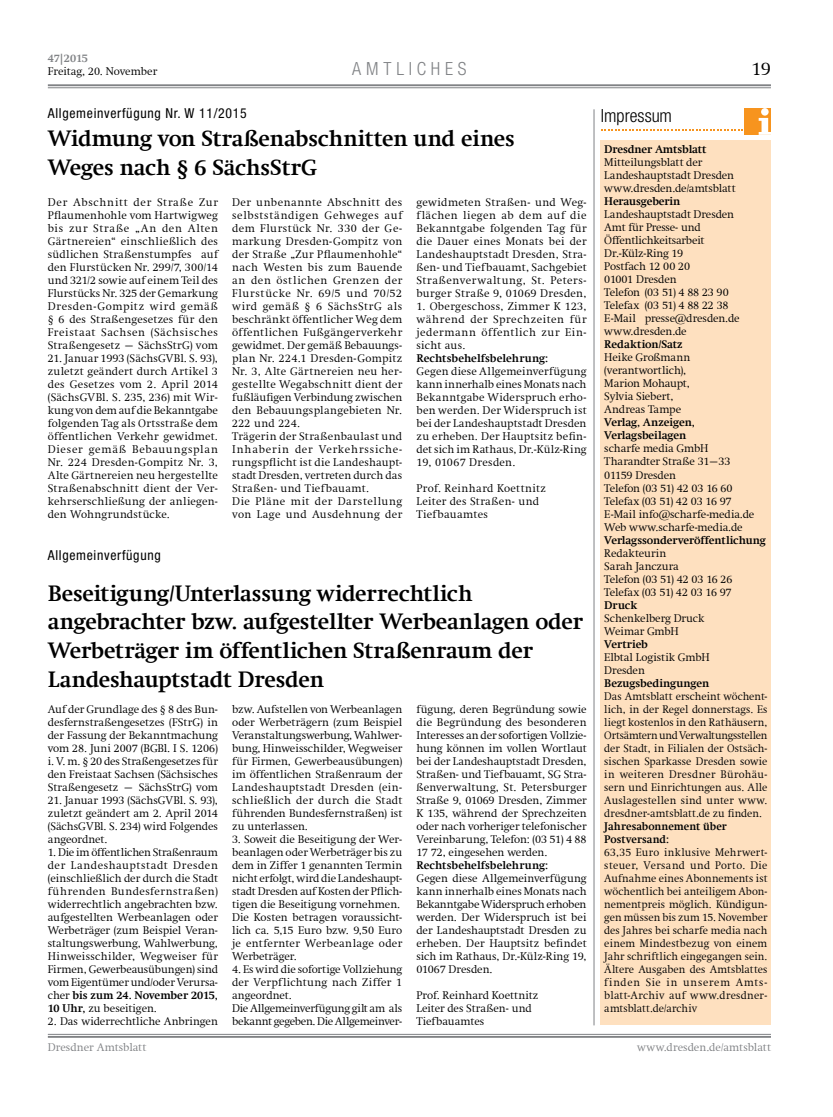
<style>
.page{position:relative;width:833px;height:1117px;background:#fff}
.page>*{position:absolute;margin:0;border:0;box-sizing:border-box;transform-origin:0 0}
.t1{font:700 22.5px/28.8px "Swift Com";letter-spacing:-.01em;color:#000}
.t2{font:300 18.75px "Swift Com";color:#000}
.t3{font:300 condensed 18.12px "Helvetica Neue";letter-spacing:.265em;color:#808285}
.t4{font:300 condensed 18.12px "Helvetica Neue";color:#000}
.t5{font:condensed 13.75px "Helvetica Neue";letter-spacing:.05em;color:#000}
.t6{font:300 11.25px/13px "Swift Com";letter-spacing:.01em;color:#000;text-align:justify}
.t7{font:300 11.25px/13px "Swift Com";letter-spacing:.03em;color:#000}
.t8{font:300 11.25px/13px "Swift Com";letter-spacing:-.01em;color:#000}
.t9{font:700 11.25px/13px "Swift Com";letter-spacing:-.005em;color:#000}
.t10{font:300 11.25px/13px "Swift Com";letter-spacing:-.015em;color:#000}
.t11{font:300 11.25px "Swift Com";letter-spacing:.005em;color:#808285}
.t12{font:700 11.25px "Swift Com";letter-spacing:-.015em;color:#808285}
.t13{font:300 11.12px/13px "Swift Com";letter-spacing:.02em;color:#000;text-align:justify}
.t14{font:700 11.12px/13px "Swift Com";letter-spacing:.005em;color:#000}
.s1{font-weight:700}
</style>
<div class="page">
<hr style="left:48px;top:87px;width:723px;height:1px;background:#808285">
<hr style="left:48px;top:84px;width:723px;height:2px;background:#808285">
<hr style="left:48px;top:1033px;width:723px;height:1px;background:#808285">
<hr style="left:48px;top:1035px;width:723px;height:2px;background:#808285">
<hr style="left:593px;top:109px;width:1px;height:916px;background:#808285">
<div style="left:601px;top:140px;width:170px;height:884px;background:#fee0bf"></div>
<div style="left:745px;top:109px;width:26px;height:26px;background:#f7941e"></div>
<svg style="left:758px;top:118px;width:13px;height:17px"></svg>
<div style="left:761px;top:109px;width:7px;height:7px;background:#fff;border-radius:50%"></div>
<svg style="left:601px;top:129px;width:142px;height:2px"></svg>
<p class="t12" style="left:48px;top:52px;width:42px">47|2015</p>
<p class="t6" style="left:48px;top:65px;width:111px">Freitag, 20. November</p>
<p class="t5" style="left:48px;top:106px;width:200px">Allgemeinverfügung Nr. W 11/2015</p>
<h3 class="t3" style="left:352px;top:58px;width:104px">AMTL ICHES</h3>
<h2 class="t2" style="left:751px;top:58px;width:21px">19</h2>
<h3 class="t4" style="left:601px;top:105px;width:73px">Impressum</h3>
<h1 class="t1" style="left:48px;top:124px;width:468px">Widmung von Straßenabschnitten und eines<br>Weges nach § 6 SächsStrG</h1>
<p class="t6" style="left:48px;top:195px;width:172px">Der Abschnitt der Straße Zur Pflaumenhohle vom Hartwigweg bis zur Straße „An den Alten Gärtnereien“ einschließlich des südlichen Straßenstumpfes auf den Flurstücken Nr. 299/7, 300/14 und 321/2 sowie auf einem Teil des Flurstücks Nr. 325 der Gemarkung Dresden-Gompitz wird gemäß § 6 des Straßengesetzes für den Freistaat Sachsen (Sächsisches Straßengesetz – SächsStrG) vom</p>
<p class="t6" style="left:48px;top:351px;width:172px">21. Januar 1993 (SächsGVBl. S. 93), zuletzt geändert durch Artikel 3 des Gesetzes vom 2. April 2014 (SächsGVBl. S. 235, 236) mit Wir&shy;kung von dem auf die Bekanntgabe folgenden Tag als Ortsstraße dem öffentlichen Verkehr gewidmet.<br>Dieser gemäß Bebauungsplan Nr. 224 Dresden-Gompitz Nr. 3, Alte Gärtnereien neu hergestellte Straßenabschnitt dient der Ver&shy;kehrserschließung der anliegen&shy;den Wohngrundstücke.</p>
<p class="t5" style="left:48px;top:547px;width:114px">Allgemeinverfügung</p>
<p class="t7" style="left:232px;top:195px;width:172px">Der unbenannte Abschnitt des selbstständigen Gehweges auf dem Flurstück Nr. 330 der Ge&shy;markung Dresden-Gompitz von der Straße „Zur Pflaumenhohle“ nach Westen bis zum Bauende an den östlichen Grenzen der<br>Flurstücke Nr. 69/5 und 70/52 wird gemäß § 6 SächsStrG als beschränkt öffentlicher Weg dem öffentlichen Fußgängerverkehr gewidmet. Der gemäß Bebauungs&shy;plan Nr. 224.1 Dresden-Gompitz<br>Nr. 3, Alte Gärtnereien neu her&shy;gestellte Wegabschnitt dient der fußläufigen Verbindung zwischen den Bebauungsplangebieten Nr.<br>222 und 224.<br>Trägerin der Straßenbaulast und<br>Inhaberin der Verkehrssiche&shy;rungspflicht ist die Landeshaupt&shy;stadt Dresden, vertreten durch das<br>Straßen- und Tiefbauamt.<br>Die Pläne mit der Darstellung von Lage und Ausdehnung der</p>
<p class="t6" style="left:416px;top:195px;width:172px">gewidmeten Straßen- und Weg&shy;flächen liegen ab dem auf die Bekanntgabe folgenden Tag für die Dauer eines Monats bei der Landeshauptstadt Dresden, Stra&shy;ßen- und Tiefbauamt, Sachgebiet Straßenverwaltung, St. Peters&shy;burger Straße 9, 01069 Dresden,</p>
<p class="t6" style="left:416px;top:299px;width:172px">1. Obergeschoss, Zimmer K 123, während der Sprechzeiten für jedermann öffentlich zur Ein&shy;sicht aus.</p>
<p class="t9" style="left:416px;top:351px;width:133px">Rechtsbehelfsbelehrung:</p>
<p class="t6" style="left:416px;top:364px;width:172px">Gegen diese Allgemeinverfügung kann innerhalb eines Monats nach Bekanntgabe Widerspruch erho&shy;ben werden. Der Widerspruch ist bei der Landeshauptstadt Dresden zu erheben. Der Hauptsitz befin&shy;det sich im Rathaus, Dr.-Külz-Ring 19, 01067 Dresden.</p>
<p class="t7" style="left:416px;top:481px;width:131px">Prof. Reinhard Koettnitz<br>Leiter des Straßen- und<br>Tiefbauamtes</p>
<h1 class="t1" style="left:48px;top:578px;width:537px">Beseitigung/Unterlassung widerrechtlich angebrachter bzw. aufgestellter Werbeanlagen oder Werbeträger im öffentlichen Straßenraum der Landeshauptstadt Dresden</h1>
<p class="t6" style="left:48px;top:702px;width:172px">Auf der Grundlage des § 8 des Bun&shy;desfernstraßengesetzes (FStrG) in der Fassung der Bekanntmachung vom 28. Juni 2007 (BGBl. I S. 1206) i. V. m. § 20 des Straßengesetzes für den Freistaat Sachsen (Sächsisches Straßengesetz – SächsStrG) vom</p>
<p class="t6" style="left:48px;top:793px;width:172px">21. Januar 1993 (SächsGVBl. S. 93), zuletzt geändert am 2. April 2014 (SächsGVBl. S. 234) wird Folgendes angeordnet.</p>
<p class="t6" style="left:48px;top:845px;width:172px">1. Die im öffentlichen Straßenraum der Landeshauptstadt Dresden (einschließlich der durch die Stadt führenden Bundesfernstraßen) widerrechtlich angebrachten bzw. aufgestellten Werbeanlagen oder Werbeträger (zum Beispiel Veran&shy;staltungswerbung, Wahlwerbung, Hinweisschilder, Wegweiser für Firmen, Gewerbeausübungen) sind vom Eigentümer und/oder Verursa&shy;cher <span class="s1">bis zum 24. November 2015, 10 Uhr,</span> zu beseitigen.</p>
<p class="t6" style="left:48px;top:1014px;width:172px">2. Das widerrechtliche Anbringen</p>
<p class="t6" style="left:232px;top:702px;width:172px">bzw. Aufstellen von Werbeanlagen oder Werbeträgern (zum Beispiel Veranstaltungswerbung, Wahlwer&shy;bung, Hinweisschilder, Wegweiser für Firmen, Gewerbeausübungen) im öffentlichen Straßenraum der Landeshauptstadt Dresden (ein&shy;schließlich der durch die Stadt führenden Bundesfernstraßen) ist zu unterlassen.</p>
<p class="t6" style="left:232px;top:832px;width:172px;text-align:left">3. Soweit die Beseitigung der Wer&shy;beanlagen oder Werbeträger bis zu dem in Ziffer 1 genannten Termin nicht erfolgt, wird die Landeshaupt&shy;stadt Dresden auf Kosten der Pflich&shy;tigen die Beseitigung vornehmen.<br>Die Kosten betragen voraussicht&shy;lich ca. 5,15 Euro bzw. 9,50 Euro je entfernter Werbeanlage oder<br>Werbeträger.</p>
<p class="t8" style="left:232px;top:962px;width:172px">4. Es wird die sofortige Vollziehung der Verpflichtung nach Ziffer 1 angeordnet.<br>Die Allgemeinverfügung gilt am als bekannt gegeben. Die Allgemeinver-</p>
<p class="t6" style="left:416px;top:702px;width:172px">fügung, deren Begründung sowie die Begründung des besonderen Interesses an der sofortigen Vollzie&shy;hung können im vollen Wortlaut bei der Landeshauptstadt Dresden, Straßen- und Tiefbauamt, SG Stra&shy;ßenverwaltung, St. Petersburger Straße 9, 01069 Dresden, Zimmer K 135, während der Sprechzeiten oder nach vorheriger telefonischer Vereinbarung, Telefon: (03 51) 4 88<br>17 72, eingesehen werden.</p>
<p class="t9" style="left:416px;top:858px;width:133px">Rechtsbehelfsbelehrung:</p>
<p class="t6" style="left:416px;top:871px;width:172px">Gegen diese Allgemeinverfügung kann innerhalb eines Monats nach Bekanntgabe Widerspruch erhoben werden. Der Widerspruch ist bei der Landeshauptstadt Dresden zu erheben. Der Hauptsitz befindet sich im Rathaus, Dr.-Külz-Ring 19, 01067 Dresden.</p>
<p class="t6" style="left:416px;top:988px;width:123px;text-align:left">Prof. Reinhard Koettnitz<br>Leiter des Straßen- und<br>Tiefbauamtes</p>
<p class="t9" style="left:604px;top:143px;width:104px">Dresdner Amtsblatt</p>
<p class="t8" style="left:604px;top:156px;width:133px">Mitteilungsblatt der<br>Landeshauptstadt Dresden www.dresden.de/amtsblatt</p>
<p class="t9" style="left:604px;top:195px;width:77px">Herausgeberin</p>
<p class="t10" style="left:604px;top:208px;width:137px">Landeshauptstadt Dresden<br>Amt für Presse- und<br>Öffentlichkeitsarbeit<br>Dr.-Külz-Ring 19<br>Postfach 12 00 20<br>01001 Dresden<br>Telefon (03 51) 4 88 23 90<br>Telefax (03 51) 4 88 22 38<br>E-Mail presse@dresden.de www.dresden.de</p>
<p class="t9" style="left:604px;top:338px;width:80px">Redaktion/Satz</p>
<p class="t8" style="left:604px;top:351px;width:87px">Heike Großmann (verantwortlich),<br>Marion Mohaupt,<br>Sylvia Siebert,<br>Andreas Tampe</p>
<p class="t9" style="left:604px;top:416px;width:92px">Verlag, Anzeigen,<br>Verlagsbeilagen</p>
<p class="t8" style="left:604px;top:442px;width:151px">scharfe media GmbH<br>Tharandter Straße 31–33<br>01159 Dresden<br>Telefon (03 51) 42 03 16 60<br>Telefax (03 51) 42 03 16 97<br>E-Mail info@scharfe-media.de<br>Web www.scharfe-media.de</p>
<p class="t9" style="left:604px;top:533px;width:163px">Verlagssonderveröffentlichung</p>
<p class="t6" style="left:604px;top:546px;width:130px;text-align:left">Redakteurin<br>Sarah Janczura<br>Telefon (03 51) 42 03 16 26<br>Telefax (03 51) 42 03 16 97</p>
<p class="t9" style="left:604px;top:598px;width:34px">Druck</p>
<p class="t6" style="left:604px;top:611px;width:102px">Schenkelberg Druck<br>Weimar GmbH</p>
<p class="t9" style="left:604px;top:637px;width:45px">Vertrieb</p>
<p class="t6" style="left:604px;top:650px;width:107px">Elbtal Logistik GmbH<br>Dresden</p>
<p class="t9" style="left:604px;top:676px;width:106px">Bezugsbedingungen</p>
<p class="t13" style="left:604px;top:689px;width:165px">Das Amtsblatt erscheint wöchent&shy;lich, in der Regel donnerstags. Es liegt kostenlos in den Rathäusern, Ortsämtern und Verwaltungsstellen der Stadt, in Filialen der Ostsäch&shy;sischen Sparkasse Dresden sowie in weiteren Dresdner Bürohäu&shy;sern und Einrichtungen aus. Alle Auslagestellen sind unter www. dresdner-amtsblatt.de zu finden.</p>
<p class="t14" style="left:604px;top:819px;width:124px">Jahresabonnement über<br>Postversand:</p>
<p class="t13" style="left:604px;top:845px;width:165px">63,35 Euro inklusive Mehrwert&shy;steuer, Versand und Porto. Die Aufnahme eines Abonnements ist wöchentlich bei anteiligem Abon&shy;nementpreis möglich. Kündigun&shy;gen müssen bis zum 15. November des Jahres bei scharfe media nach einem Mindestbezug von einem Jahr schriftlich eingegangen sein.<br>Ältere Ausgaben des Amtsblattes finden Sie in unserem Amts&shy;blatt-Archiv auf www.dresdner&shy;amtsblatt.de/archiv</p>
<p class="t11" style="left:48px;top:1040px;width:100px">Dresdner Amtsblatt</p>
<p class="t11" style="left:637px;top:1040px;width:135px">www.dresden.de/amtsblatt</p>
</div>
